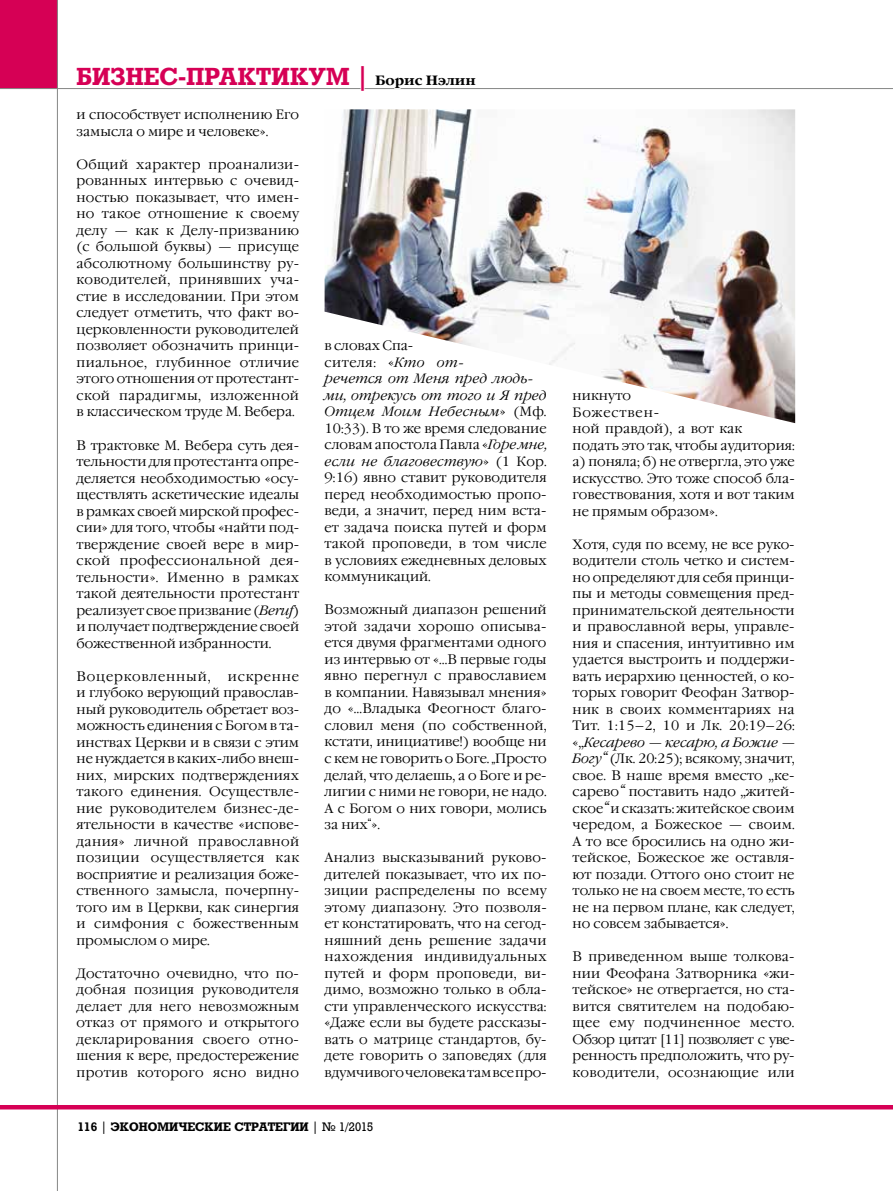
<style>
.page{position:relative;width:893px;height:1191px;background:#fff}
.page>*{position:absolute;margin:0;border:0;box-sizing:border-box;transform-origin:0 0}
.t1{font:700 24px "Rodeo";letter-spacing:-.005em;color:#d60055}
.t2{font:300 13.5px/16.5px "Garamond C";letter-spacing:.005em;color:#000;text-align:justify}
.t3{font:300 13.5px "Garamond C";letter-spacing:.06em;color:#000}
.t4{font:700 12px "Rodeo";color:#000}
.s1{font-family:"Garamond C";font-size:13.5px;color:#000}
.s2{font-style:italic}
.s3{font-family:"Helios";font-weight:400;font-size:10.5px}
.s4{font-weight:400}
</style>
<div class="page">
<div style="left:0;top:0;width:58px;height:89px;background:#d60055"></div>
<hr style="left:57px;top:0;width:1px;height:1191px;background:#868786">
<hr style="left:0;top:88px;width:893px;height:1px;background:#868786">
<hr style="left:0;top:1105px;width:893px;height:4px;background:#d60055">
<img style="left:325px;top:109px;width:470px;height:314px">
<h1 class="t1" style="left:77px;top:62px;width:401px">Бизнес-практикум | <span class="s1">Борис Нэлин</span></h1>
<p class="t2" style="left:77px;top:107px;width:224px">и способствует исполнению Его замысла о мире и человеке».</p>
<p class="t2" style="left:77px;top:156px;width:224px">Общий характер проанализи&shy;рованных интервью с очевид&shy;ностью показывает, что имен&shy;но такое отношение к своему делу — как к Делу-призванию (с большой буквы) — присуще абсолютному большинству ру&shy;ководителей, принявших уча&shy;стие в исследовании. При этом следует отметить, что факт во&shy;церковленности руководителей позволяет обозначить принци&shy;пиальное, глубинное отличие этого отношения от протестант&shy;ской парадигмы, изложенной в классическом труде М. Вебера.</p>
<p class="t2" style="left:77px;top:437px;width:224px">В трактовке М. Вебера суть дея&shy;тельности для протестанта опре&shy;деляется необходимостью «осу&shy;ществлять аскетические идеалы в рамках своей мирской профес&shy;сии» для того, чтобы «найти под&shy;тверждение своей вере в мир&shy;ской профессиональной дея&shy;тельности». Именно в рамках такой деятельности протестант реализует свое призвание (<span class="s2">Beruf</span>) и получает подтверждение своей божественной избранности.</p>
<p class="t3" style="left:77px;top:668px;width:136px">Воцерковленный,</p>
<p class="t2" style="left:77px;top:668px;width:224px;text-indent:151px">искренне и глубоко верующий православ&shy;ный руководитель обретает воз&shy;можность единения с Богом в та&shy;инствах Церкви и в связи с этим не нуждается в каких-либо внеш&shy;них, мирских подтверждениях такого единения. Осуществле&shy;ние руководителем бизнес-де&shy;ятельности в качестве «испове&shy;дания» личной православной позиции осуществляется как восприятие и реализация боже&shy;ственного замысла, почерпну&shy;того им в Церкви, как синергия и симфония с божественным промыслом о мире.</p>
<p class="t2" style="left:77px;top:965px;width:224px">Достаточно очевидно, что по&shy;добная позиция руководителя делает для него невозможным отказ от прямого и открытого декларирования своего отно&shy;шения к вере, предостережение против которого ясно видно</p>
<p class="t2" style="left:325px;top:338px;width:224px;text-align:left">в словах Спа-<br>сителя: «<span class="s2">Кто от-<br>речется от Меня пред людь&shy;ми, отрекусь от того и Я пред<br>Отцем Моим Небесным</span>» (Мф.<br>10:33). В то же время следование словам апостола Павла «<span class="s2">Горе мне, если не благовествую</span>» (1 Кор.<br>9:16) явно ставит руководителя перед необходимостью пропо&shy;веди, а значит, перед ним вста&shy;ет задача поиска путей и форм такой проповеди, в том числе в условиях ежедневных деловых коммуникаций.</p>
<p class="t2" style="left:325px;top:602px;width:224px">Возможный диапазон решений этой задачи хорошо описыва&shy;ется двумя фрагментами одного из интервью от «…В первые годы явно перегнул с православием в компании. Навязывал мнения» до «…Владыка Феогност благо&shy;словил меня (по собственной, кстати, инициативе!) вообще ни с кем не говорить о Боге. <span class="s3">„</span>Просто делай, что делаешь, а о Боге и ре&shy;лигии с ними не говори, не надо.<br>А с Богом о них говори, молись за них<sup>“</sup>».</p>
<p class="t2" style="left:325px;top:849px;width:224px">Анализ высказываний руково&shy;дителей показывает, что их по&shy;зиции распределены по всему этому диапазону. Это позволя&shy;ет констатировать, что на сегод&shy;няшний день решение задачи нахождения индивидуальных путей и форм проповеди, ви&shy;димо, возможно только в обла&shy;сти управленческого искусства: «Даже если вы будете рассказы&shy;вать о матрице стандартов, бу&shy;дете говорить о заповедях (для вдумчивого человека там все про-</p>
<p class="t4" style="left:78px;top:1119px;width:297px">116 <span class="s4">|</span> ЭКОНОМИЧЕСКИЕ СТРАТЕГИИ <span class="s4">| № 1/2015</span></p>
<p class="t2" style="left:573px;top:387px;width:224px;text-align:left">никнуто<br>Божествен-<br>ной правдой), а вот как<br>подать это так, чтобы аудитория: а) поняла; б) не отвергла, это уже искусство. Это тоже способ бла&shy;говествования, хотя и вот таким не прямым образом».</p>
<p class="t2" style="left:573px;top:536px;width:224px">Хотя, судя по всему, не все руко&shy;водители столь четко и систем&shy;но определяют для себя принци&shy;пы и методы совмещения пред&shy;принимательской деятельности и православной веры, управле&shy;ния и спасения, интуитивно им удается выстроить и поддержи&shy;вать иерархию ценностей, о ко&shy;торых говорит Феофан Затвор&shy;ник в своих комментариях на Тит. 1:15–2, 10 и Лк. 20:19–26: «„<span class="s2">Кесарево — кесарю, а Божие — Богу“</span> (Лк. 20:25); всякому, значит, свое. В наше время вместо „ке&shy;сарево<span class="s2">“</span> поставить надо „житей&shy;ское<span class="s2">“</span> и сказать: житейское своим чередом, а Божеское — своим.<br>А то все бросились на одно жи&shy;тейское, Божеское же оставля&shy;ют позади. Оттого оно стоит не только не на своем месте, то есть не на первом плане, как следует, но совсем забывается».</p>
<p class="t2" style="left:573px;top:948px;width:224px">В приведенном выше толкова&shy;нии Феофана Затворника «жи&shy;тейское» не отвергается, но ста&shy;вится святителем на подобаю&shy;щее ему подчиненное место.<br>Обзор цитат [11] позволяет с уве&shy;ренность предположить, что ру&shy;ководители, осознающие или</p>
</div>
